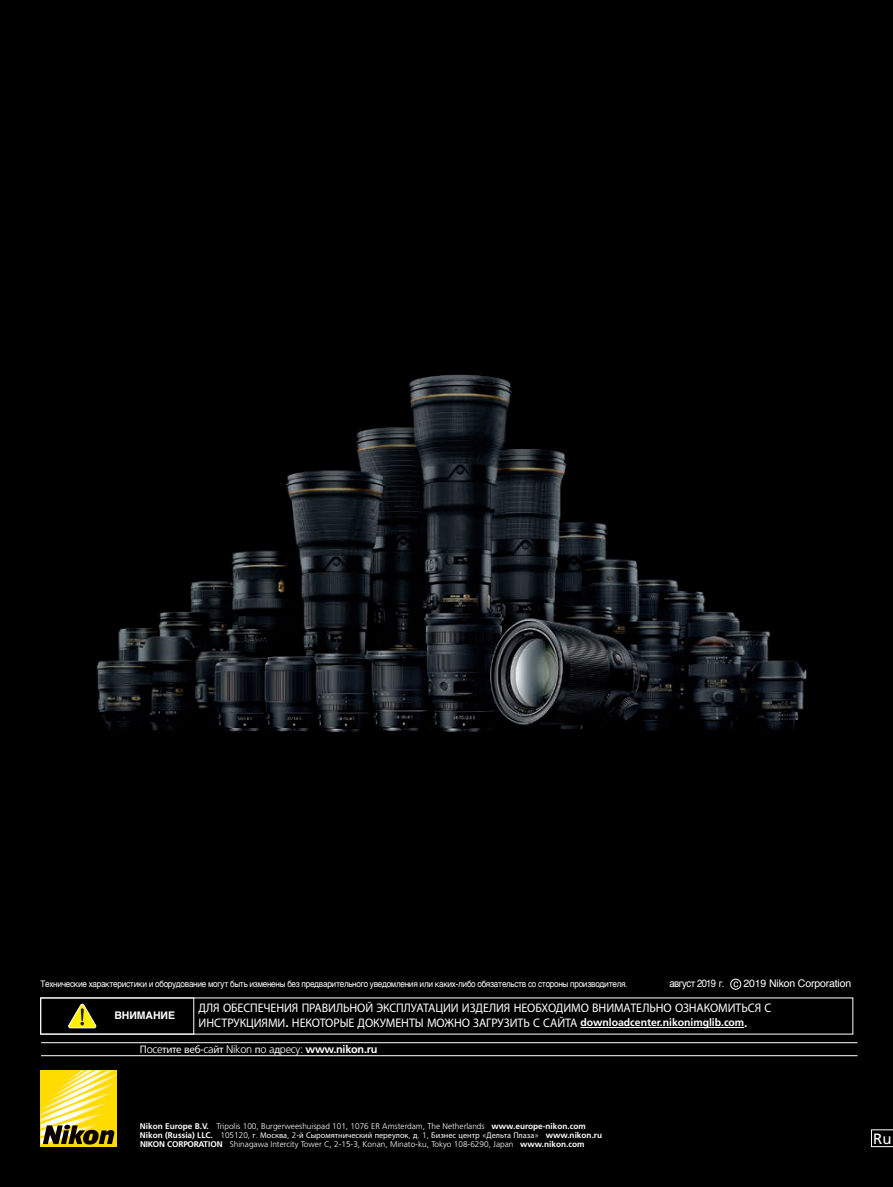
<style>
.page{position:relative;width:893px;height:1187px;background:#fff}
.page>*{position:absolute;margin:0;border:0;box-sizing:border-box;transform-origin:0 0}
.t1{font:15px "Frutiger";color:#fff}
.t2{font:12.45px/14.2px "Myriad Pro";letter-spacing:-.005em;color:#fff;scale:.96 1}
.t3{font:300 10.95px "Frutiger";letter-spacing:-.025em;color:#fff}
.t4{font:700 10.5px "Frutiger CE";letter-spacing:-.005em;color:#fff}
.t5{font:10.5px "Helvetica";letter-spacing:-.015em;color:#fff}
.t6{font:10.5px "Helvetica";letter-spacing:-.05em;color:#fff;scale:.9 1}
.t7{font:700 10.5px "Helvetica";letter-spacing:-.01em;color:#fff}
.t8{font:9px "Helvetica";letter-spacing:-.035em;color:#fff;scale:.9 1}
.t9{font:300 8.25px "Frutiger";color:#fff}
.t10{font:8.25px "Myriad Pro";color:#fff}
.s1{font-family:"Frutiger CE";font-weight:700}
.s2{font-size:12px}
.s3{font-family:"Myriad Pro";font-weight:400}
.s4{font-weight:700}
.s5{font-family:"Frutiger";font-weight:700}
.s6{font-family:"Frutiger";font-weight:300}
</style>
<div class="page">
<img style="left:0;top:0;width:893px;height:889px">
<div style="left:0;top:889px;width:893px;height:297px;background:#000"></div>
<svg style="left:871px;top:1129px;width:22px;height:17px"></svg>
<svg style="left:733px;top:981px;width:5px;height:6px"></svg>
<div style="left:730px;top:978px;width:11px;height:11px;border:1px solid #fff;border-radius:50%"></div>
<div style="left:40px;top:997px;width:154px;height:37px;border:1px solid #fff"></div>
<hr style="left:41px;top:1055px;width:816px;height:1px;background:#fff">
<hr style="left:41px;top:1042px;width:816px;height:1px;background:#fff">
<svg style="left:41px;top:1144px;width:76px;height:2px"></svg>
<svg style="left:41px;top:1070px;width:76px;height:74px;background:#dbc43f"></svg>
<svg style="left:68px;top:1002px;width:29px;height:26px"></svg>
<hr style="left:580px;top:1027px;width:164px;height:1px;background:#fff">
<p class="t8" style="left:40px;top:976px;width:654px">Технические характеристики и оборудование могут быть изменены без предварительного уведомления или каких-либо обязательств со стороны производителя.</p>
<p class="t6" style="left:669px;top:975px;width:63px">август 2019 г.</p>
<p class="t5" style="left:743px;top:975px;width:109px">2019 Nikon Corporation</p>
<h2 class="t2" style="left:199px;top:1000px;width:598px">ДЛЯ ОБЕСПЕЧЕНИЯ ПРАВИЛЬНОЙ ЭКСПЛУАТАЦИИ ИЗДЕЛИЯ НЕОБХОДИМО ВНИМАТЕЛЬНО ОЗНАКОМИТЬСЯ С<br>ИНСТРУКЦИЯМИ<span class="s1">.</span> НЕКОТОРЫЕ ДОКУМЕНТЫ МОЖНО ЗАГРУЗИТЬ С САЙТА</h2>
<p class="t7" style="left:114px;top:1007px;width:62px">BHИMAHИE</p>
<p class="t4" style="left:580px;top:1016px;width:169px">downloadcenter.nikonimglib.com<span class="s2">.</span></p>
<h3 class="t3" style="left:140px;top:1043px;width:239px"><span class="s3">П</span>oce<span class="s3">тите веб</span>-ca<span class="s3">йт</span> Nikon <span class="s3">п</span>o a<span class="s3">д</span>pecy: <span class="s4">www.nikon.ru</span></h3>
<p class="t9" style="left:140px;top:1121px;width:447px"><span class="s4">Nikon Europe B.V.</span> Tripolis 100, Burgerweeshuispad 101, 1076 ER Amsterdam, The Netherlands <span class="s4">www.europe-nikon.com</span></p>
<p class="t10" style="left:140px;top:1129px;width:464px"><span class="s5">Nikon (Russia) LLC.</span> <span class="s6">105120,</span> г<span class="s6">.</span> Москва<span class="s6">, 2-</span>й Сыромятнический переулок<span class="s6">,</span> д<span class="s6">. 1,</span> Бизнес центр <span class="s6">«</span>Дельта Плаза<span class="s6">»</span> <span class="s5">www.nikon.ru</span></p>
<p class="t9" style="left:140px;top:1138px;width:446px"><span class="s4">NIKON CORPORATION</span> Shinagawa Intercity Tower C, 2-15-3, Konan, Minato-ku, Tokyo 108-6290, Japan <span class="s4">www.nikon.com</span></p>
<h1 class="t1" style="left:873px;top:1129px;width:20px">Ru</h1>
</div>
